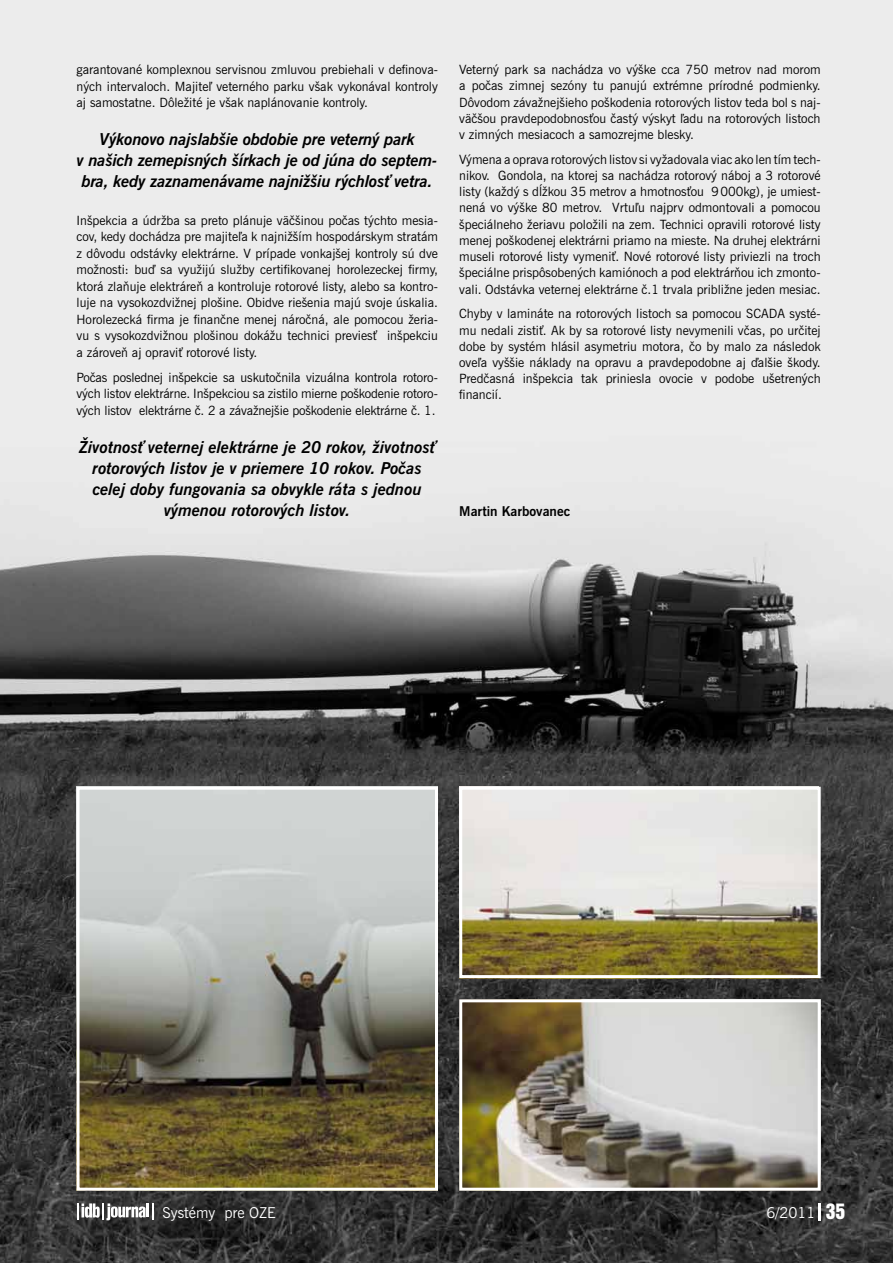
<style>
.page{position:relative;width:893px;height:1263px;background:#fff}
.page>*{position:absolute;margin:0;border:0;box-sizing:border-box;transform-origin:0 0}
.t1{font:italic 700 16.5px/21px "News Gothic AT";color:#000;text-align:center}
.t2{font:15px "News Gothic AT";color:#fff}
.t3{font:700 13.5px "News Gothic AT";color:#000}
.t4{font:12.75px/16.2px "News Gothic AT";color:#000;text-align:justify}
.s1{font-family:"Swiss 921 AT Regular A";font-size:19.5px}
</style>
<div class="page">
<img style="left:0;top:0;width:893px;height:1263px">
<img style="left:81px;top:791px;width:353px;height:396px">
<div style="left:77px;top:787px;width:361px;height:404px;border:3px solid #fff"></div>
<img style="left:463px;top:791px;width:354px;height:183px">
<div style="left:459px;top:787px;width:362px;height:191px;border:3px solid #fff"></div>
<img style="left:463px;top:1003px;width:354px;height:184px">
<div style="left:459px;top:999px;width:362px;height:192px;border:3px solid #fff"></div>
<svg style="left:819px;top:1203px;width:2px;height:17px"></svg>
<svg style="left:152px;top:1203px;width:2px;height:17px"></svg>
<svg style="left:77px;top:1203px;width:69px;height:17px"></svg>
<hr style="left:146px;top:1203px;width:3px;height:14px;background:#fff">
<p class="t4" style="left:77px;top:61px;width:363px">garantované komplexnou servisnou zmluvou prebiehali v definova&shy;ných intervaloch. Majiteľ veterného parku však vykonával kontroly aj samostatne. Dôležité je však naplánovanie kontroly.</p>
<p class="t1" style="left:77px;top:128px;width:362px">Výkonovo najslabšie obdobie pre veterný park<br>v -našich zemepisných šírkach je od júna do septem&shy;bra, kedy zaznamenávame najnižšiu rýchlosť vetra.</p>
<p class="t4" style="left:77px;top:212px;width:363px">Inšpekcia a údržba sa preto plánuje väčšinou počas týchto mesia&shy;cov, kedy dochádza pre majiteľa k najnižším hospodárskym stratám z dôvodu odstávky elektrárne. V prípade vonkajšej kontroly sú dve možnosti: buď sa využijú služby certifikovanej horolezeckej firmy, ktorá zlaňuje elektráreň a kontroluje rotorové listy, alebo sa kontro&shy;luje na vysokozdvižnej plošine. Obidve riešenia majú svoje úskalia.<br>Horolezecká firma je finančne menej náročná, ale pomocou žeria&shy;vu s vysokozdvižnou plošinou dokážu technici previesť inšpekciu a -zároveň aj opraviť rotorové listy.</p>
<p class="t4" style="left:77px;top:369px;width:363px">Počas poslednej inšpekcie sa uskutočnila vizuálna kontrola rotoro&shy;vých listov elektrárne. Inšpekciou sa zistilo mierne poškodenie rotoro&shy;vých listov elektrárne č. 2 a závažnejšie poškodenie elektrárne č. 1.</p>
<p class="t1" style="left:79px;top:436px;width:357px">Životnosť veternej elektrárne je 20 rokov, životnosť rotorových listov je v priemere 10 rokov. Počas celej doby fungovania sa obvykle ráta s jednou výmenou rotorových listov.</p>
<p class="t4" style="left:459px;top:61px;width:363px">Veterný park sa nachádza vo výške cca 750 metrov nad morom a počas zimnej sezóny tu panujú extrémne prírodné podmienky.<br>Dôvodom závažnejšieho poškodenia rotorových listov teda bol s naj&shy;väčšou pravdepodobnosťou častý výskyt ľadu na rotorových listoch v zimných mesiacoch a samozrejme blesky.</p>
<p class="t4" style="left:459px;top:151px;width:363px">Výmena a oprava rotorových listov si vyžadovala viac ako len tím tech&shy;nikov. Gondola, na ktorej sa nachádza rotorový náboj a 3 -rotorové listy (každý s dĺžkou 35 metrov a hmotnosťou 9000kg), je umiest&shy;nená vo výške 80 metrov. Vrtuľu najprv odmontovali a -pomocou špeciálneho žeriavu položili na zem. Technici opravili rotorové listy menej poškodenej elektrárni priamo na mieste. Na druhej elektrárni museli rotorové listy vymeniť. Nové rotorové listy priviezli na troch špeciálne prispôsobených kamiónoch a pod elektrárňou ich zmonto&shy;vali. Odstávka veternej elektrárne č.1 trvala približne jeden mesiac.</p>
<p class="t4" style="left:459px;top:305px;width:363px">Chyby v lamináte na rotorových listoch sa pomocou SCADA systé&shy;mu nedali zistiť. Ak by sa rotorové listy nevymenili včas, po určitej dobe by systém hlásil asymetriu motora, čo by malo za následok oveľa vyššie náklady na opravu a pravdepodobne aj ďalšie škody.<br>Predčasná inšpekcia tak priniesla ovocie v podobe ušetrených financií.</p>
<p class="t3" style="left:459px;top:502px;width:113px">Martin Karbovanec</p>
<p class="t2" style="left:162px;top:1203px;width:115px">Systémy pre OZE</p>
<p class="t2" style="left:766px;top:1203px;width:80px">6/2011 <span class="s1">35</span></p>
</div>
